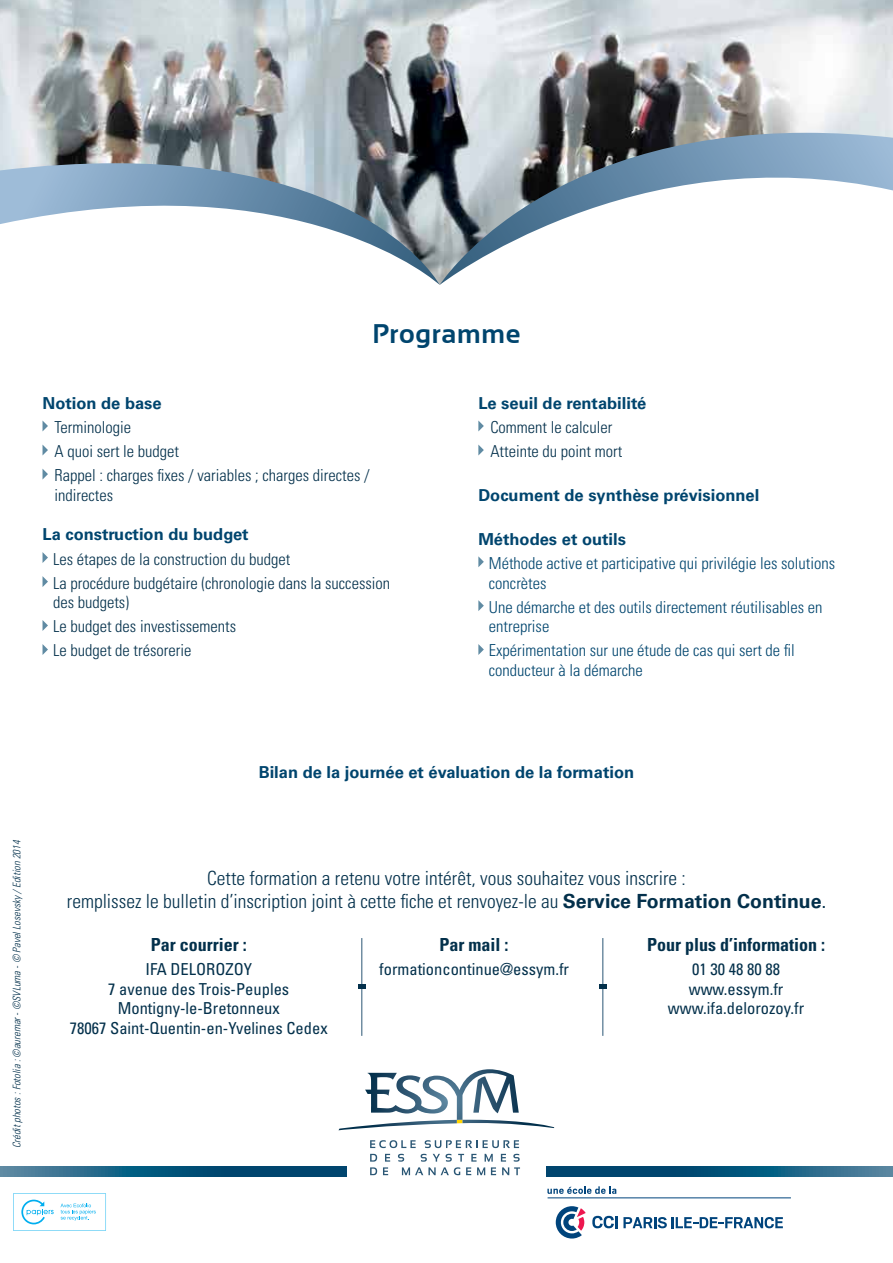
<style>
.page{position:relative;width:893px;height:1263px;background:#fff}
.page>*{position:absolute;margin:0;border:0;box-sizing:border-box;transform-origin:0 0}
.t1{font:700 27px "Sansation";letter-spacing:.025em;color:#00456e}
.t2{font:300 condensed 19.5px/23.4px "Univers LT Std";color:#03304b;text-align:center}
.t3{font:700 condensed 18px "Univers LT Std";color:#03304b}
.t4{font:300 condensed 16.5px/24px "Univers LT Std";color:#03304b}
.t5{font:300 condensed 16.5px/19.8px "Univers LT Std";color:#00456e}
.t6{font:condensed 16.5px/19.8px "Univers LT Std";color:#03304b;text-align:center}
.t7{font:700 16.5px "Univers LT Std";color:#00456e}
.t8{font:italic 300 condensed 10.5px "Univers LT Std";color:#03304b}
.s1{font-weight:700;font-stretch:normal}
.s2{font-weight:400}
</style>
<div class="page">
<img style="left:0;top:0;width:893px;height:160px">
<svg style="left:440px;top:133px;width:453px;height:152px"></svg>
<svg style="left:0;top:160px;width:440px;height:125px"></svg>
<svg style="left:0;top:1166px;width:347px;height:10px;background:#145a7e"></svg>
<svg style="left:546px;top:1166px;width:347px;height:10px;background:#12587d"></svg>
<svg style="left:338px;top:1069px;width:216px;height:61px"></svg>
<svg style="left:370px;top:1140px;width:46px;height:8px"></svg>
<svg style="left:425px;top:1140px;width:94px;height:8px"></svg>
<svg style="left:370px;top:1154px;width:7px;height:7px"></svg>
<svg style="left:385px;top:1154px;width:5px;height:7px"></svg>
<svg style="left:370px;top:1167px;width:7px;height:8px"></svg>
<svg style="left:383px;top:1167px;width:5px;height:8px"></svg>
<svg style="left:398px;top:1154px;width:122px;height:21px"></svg>
<svg style="left:592px;top:1216px;width:191px;height:12px"></svg>
<svg style="left:556px;top:1206px;width:30px;height:32px"></svg>
<hr style="left:548px;top:1197px;width:243px;height:1px;background:#00447c">
<svg style="left:547px;top:1186px;width:69px;height:8px"></svg>
<svg style="left:13px;top:1193px;width:93px;height:37px"></svg>
<hr style="left:603px;top:938px;width:1px;height:98px;background:#2b5775">
<svg style="left:599px;top:985px;width:7px;height:4px"></svg>
<hr style="left:362px;top:938px;width:1px;height:98px;background:#2b5775">
<svg style="left:358px;top:985px;width:7px;height:4px"></svg>
<svg style="left:43px;top:421px;width:5px;height:10px"></svg>
<svg style="left:43px;top:445px;width:5px;height:10px"></svg>
<svg style="left:43px;top:469px;width:5px;height:10px"></svg>
<svg style="left:43px;top:552px;width:5px;height:11px"></svg>
<svg style="left:43px;top:576px;width:5px;height:11px"></svg>
<svg style="left:43px;top:620px;width:5px;height:11px"></svg>
<svg style="left:43px;top:644px;width:5px;height:11px"></svg>
<svg style="left:478px;top:420px;width:6px;height:11px"></svg>
<svg style="left:478px;top:445px;width:6px;height:10px"></svg>
<svg style="left:478px;top:556px;width:6px;height:11px"></svg>
<svg style="left:478px;top:600px;width:6px;height:11px"></svg>
<svg style="left:478px;top:644px;width:6px;height:11px"></svg>
<h1 class="t1" style="left:372px;top:319px;width:150px">Programme</h1>
<p class="t7" style="left:43px;top:393px;width:121px">Notion de base</p>
<p class="t4" style="left:55px;top:415px;width:317px">Terminologie<br>A quoi sert le budget<br>Rappel : charges fixes / variables ; charges directes /</p>
<p class="t4" style="left:55px;top:483px;width:60px">indirectes</p>
<p class="t7" style="left:43px;top:525px;width:208px">La construction du budget</p>
<p class="t4" style="left:53px;top:547px;width:339px">Les étapes de la construction du budget<br>La procédure budgétaire (chronologie dans la succession</p>
<p class="t4" style="left:53px;top:591px;width:185px">des budgets)<br>Le budget des investissements<br>Le budget de trésorerie</p>
<p class="t7" style="left:478px;top:393px;width:169px">Le seuil de rentabilité</p>
<p class="t4" style="left:490px;top:415px;width:133px">Comment le calculer<br>Atteinte du point mort</p>
<p class="t7" style="left:478px;top:485px;width:282px">Document de synthèse prévisionnel</p>
<p class="t7" style="left:478px;top:529px;width:149px">Méthodes et outils</p>
<p class="t5" style="left:489px;top:553px;width:348px">Méthode active et participative qui privilégie les solutions concrètes</p>
<p class="t5" style="left:489px;top:597px;width:335px">Une démarche et des outils directement réutilisables en entreprise</p>
<p class="t5" style="left:489px;top:641px;width:307px">Expérimentation sur une étude de cas qui sert de fil conducteur à la démarche</p>
<p class="t8" style="left:10px;top:1148px;width:309px;rotate:-90deg">Crédit photos : Fotolia : ©auremar - ©SVLuma - © Pavel Losevsky /Edition 2014</p>
<p class="t7" style="left:259px;top:762px;width:377px">Bilan de la journée et évaluation de la formation</p>
<p class="t2" style="left:67px;top:866px;width:761px">Cette formation a retenu votre intérêt, vous souhaitez vous inscrire :<br>remplissez le bulletin d’inscription joint à cette fiche et renvoyez-le au <span class="s1">Service Formation Continue</span><span class="s2">.</span></p>
<p class="t3" style="left:151px;top:933px;width:97px">Par courrier :</p>
<p class="t6" style="left:70px;top:959px;width:259px">IFA DELOROZOY<br>7 avenue des Trois-Peuples<br>Montigny-le-Bretonneux<br>78067 Saint-Quentin-en-Yvelines Cedex</p>
<p class="t3" style="left:647px;top:933px;width:179px">Pour plus d’information :</p>
<p class="t6" style="left:668px;top:959px;width:138px">01 30 48 80 88 www.essym.fr www.ifa.delorozoy.fr</p>
<p class="t3" style="left:440px;top:933px;width:70px">Par mail :</p>
<p class="t6" style="left:379px;top:959px;width:191px">formationcontinue@essym.fr</p>
</div>
